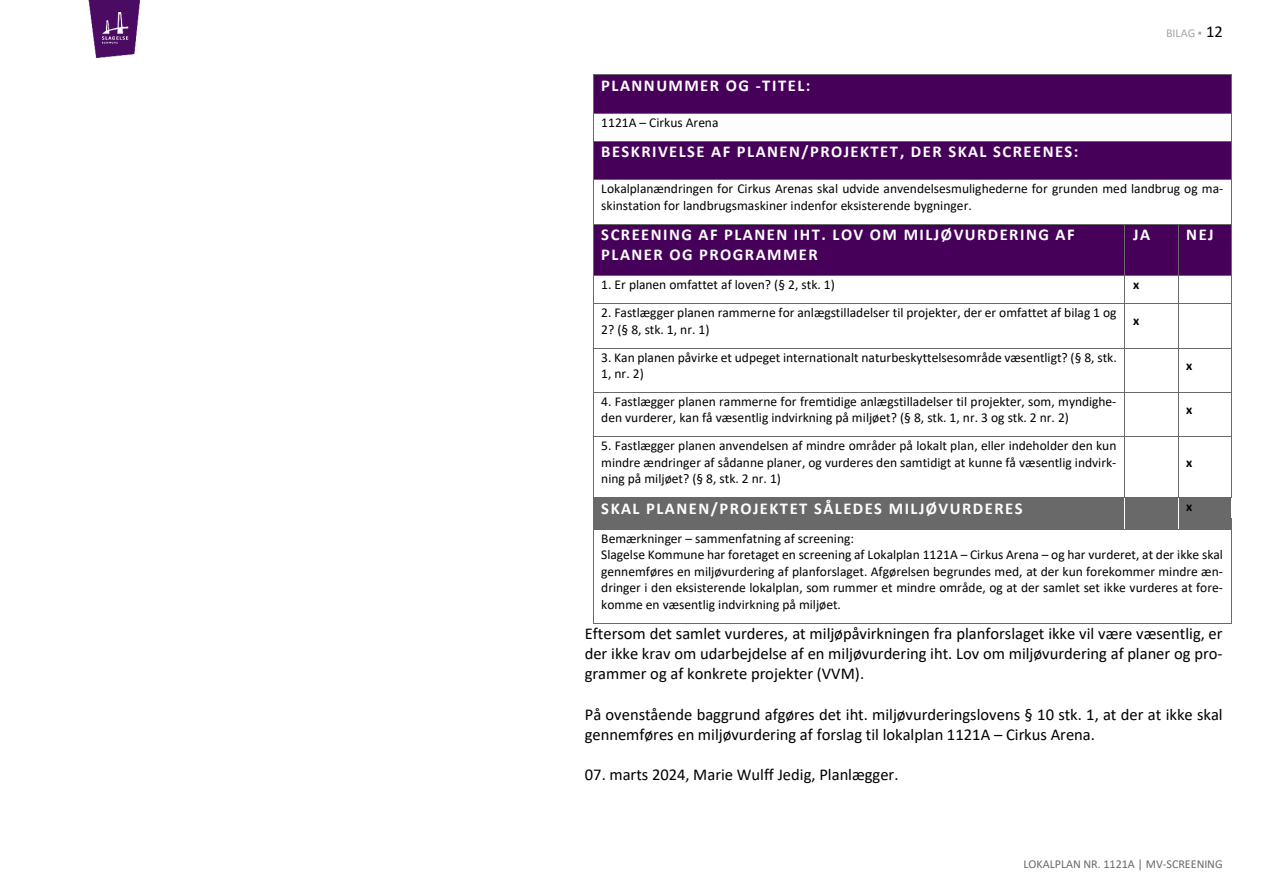
<style>
.page{position:relative;width:1263px;height:893px;background:#fff}
.page>*{position:absolute;margin:0;border:0;box-sizing:border-box;transform-origin:0 0}
.t1{font:16.5px/20.1px "Calibri";color:#000;text-align:justify}
.t2{font:700 16.5px/20.1px "Calibri";letter-spacing:.085em;color:#fff}
.t3{font:13.5px/16.5px "Calibri";color:#000}
.t4{font:700 13.5px "Calibri";color:#000}
.t5{font:12px "Calibri";color:#696969}
.t6{font:12px "Calibri";color:#a6a6a6}
.s1{font-size:16.5px;color:#000}
</style>
<div class="page">
<img style="left:88px;top:0;width:52px;height:58px">
<div style="left:594px;top:75px;width:637px;height:38px;background:#46005a"></div>
<hr style="left:594px;top:74px;width:637px;height:1px;background:#696969">
<hr style="left:593px;top:75px;width:1px;height:38px;background:#696969">
<hr style="left:1231px;top:75px;width:1px;height:38px;background:#696969">
<hr style="left:594px;top:113px;width:637px;height:1px;background:#696969">
<div style="left:594px;top:142px;width:637px;height:37px;background:#46005a"></div>
<svg style="left:593px;top:113px;width:1px;height:29px"></svg>
<hr style="left:594px;top:141px;width:637px;height:1px;background:#696969">
<svg style="left:1231px;top:113px;width:1px;height:29px"></svg>
<hr style="left:593px;top:142px;width:1px;height:37px;background:#696969">
<hr style="left:1231px;top:142px;width:1px;height:37px;background:#696969">
<hr style="left:594px;top:179px;width:637px;height:1px;background:#696969">
<hr style="left:593px;top:180px;width:1px;height:44px;background:#696969">
<hr style="left:1231px;top:180px;width:1px;height:44px;background:#696969">
<div style="left:594px;top:225px;width:531px;height:51px;background:#46005a"></div>
<div style="left:1125px;top:225px;width:53px;height:51px;background:#46005a"></div>
<div style="left:1178px;top:225px;width:53px;height:51px;background:#46005a"></div>
<hr style="left:594px;top:224px;width:530px;height:1px;background:#696969">
<hr style="left:1125px;top:224px;width:53px;height:1px;background:#696969">
<hr style="left:1178px;top:224px;width:53px;height:1px;background:#696969">
<hr style="left:593px;top:225px;width:1px;height:51px;background:#696969">
<hr style="left:1124px;top:225px;width:1px;height:51px;background:#696969">
<hr style="left:1178px;top:225px;width:1px;height:51px;background:#696969">
<hr style="left:1231px;top:225px;width:1px;height:51px;background:#696969">
<hr style="left:594px;top:276px;width:530px;height:1px;background:#696969">
<hr style="left:1125px;top:276px;width:53px;height:1px;background:#696969">
<hr style="left:1178px;top:276px;width:53px;height:1px;background:#696969">
<svg style="left:593px;top:276px;width:1px;height:28px"></svg>
<hr style="left:594px;top:304px;width:530px;height:1px;background:#696969">
<svg style="left:1124px;top:276px;width:1px;height:28px"></svg>
<hr style="left:1125px;top:304px;width:53px;height:1px;background:#696969">
<svg style="left:1178px;top:277px;width:1px;height:27px"></svg>
<hr style="left:1178px;top:304px;width:53px;height:1px;background:#696969">
<svg style="left:1231px;top:276px;width:1px;height:28px"></svg>
<hr style="left:593px;top:304px;width:1px;height:44px;background:#696969">
<hr style="left:1124px;top:304px;width:1px;height:44px;background:#696969">
<hr style="left:1178px;top:304px;width:1px;height:44px;background:#696969">
<hr style="left:1231px;top:304px;width:1px;height:44px;background:#696969">
<hr style="left:594px;top:348px;width:530px;height:1px;background:#696969">
<hr style="left:1125px;top:348px;width:53px;height:1px;background:#696969">
<hr style="left:1178px;top:348px;width:53px;height:1px;background:#696969">
<hr style="left:593px;top:349px;width:1px;height:43px;background:#696969">
<hr style="left:1124px;top:349px;width:1px;height:43px;background:#696969">
<hr style="left:1178px;top:349px;width:1px;height:43px;background:#696969">
<hr style="left:1231px;top:349px;width:1px;height:43px;background:#696969">
<hr style="left:594px;top:392px;width:530px;height:1px;background:#696969">
<hr style="left:1125px;top:392px;width:53px;height:1px;background:#696969">
<hr style="left:1178px;top:392px;width:53px;height:1px;background:#696969">
<hr style="left:593px;top:393px;width:1px;height:44px;background:#696969">
<hr style="left:1124px;top:393px;width:1px;height:44px;background:#696969">
<hr style="left:1178px;top:393px;width:1px;height:44px;background:#696969">
<hr style="left:1231px;top:393px;width:1px;height:44px;background:#696969">
<hr style="left:594px;top:437px;width:530px;height:1px;background:#696969">
<hr style="left:1125px;top:437px;width:53px;height:1px;background:#696969">
<hr style="left:1178px;top:437px;width:53px;height:1px;background:#696969">
<hr style="left:593px;top:437px;width:1px;height:60px;background:#696969">
<hr style="left:1124px;top:437px;width:1px;height:60px;background:#696969">
<hr style="left:1178px;top:437px;width:1px;height:60px;background:#696969">
<hr style="left:1231px;top:437px;width:1px;height:60px;background:#696969">
<div style="left:601px;top:498px;width:516px;height:20px;background:#696969"></div>
<div style="left:1125px;top:498px;width:53px;height:31px;background:#696969"></div>
<div style="left:1178px;top:498px;width:53px;height:31px;background:#696969"></div>
<hr style="left:594px;top:497px;width:530px;height:1px;background:#696969">
<hr style="left:1125px;top:497px;width:53px;height:1px;background:#696969">
<hr style="left:1178px;top:497px;width:53px;height:1px;background:#696969">
<div style="left:593px;top:518px;width:532px;height:11px;background:#696969"></div>
<hr style="left:593px;top:498px;width:1px;height:31px;background:#696969">
<hr style="left:1124px;top:498px;width:1px;height:31px;background:#fff">
<hr style="left:1178px;top:498px;width:1px;height:31px;background:#fff">
<hr style="left:594px;top:529px;width:530px;height:1px;background:#696969">
<hr style="left:1125px;top:529px;width:53px;height:1px;background:#696969">
<hr style="left:1178px;top:529px;width:53px;height:1px;background:#696969">
<hr style="left:593px;top:530px;width:1px;height:93px;background:#696969">
<hr style="left:594px;top:623px;width:637px;height:1px;background:#696969">
<hr style="left:1231px;top:530px;width:1px;height:93px;background:#696969">
<p class="t6" style="left:1166px;top:28px;width:58px">BILAG ▪ <span class="s1">12</span></p>
<p class="t2" style="left:601px;top:77px;width:211px">PLANNUMMER OG -TITEL:</p>
<p class="t3" style="left:601px;top:115px;width:119px">1121A – Cirkus Arena</p>
<p class="t2" style="left:601px;top:143px;width:479px">BESKRIVELSE AF PLANEN/PROJEKTET, DER SKAL SCREENES:</p>
<p class="t3" style="left:601px;top:182px;width:623px">Lokalplanændringen for Cirkus Arenas skal udvide anvendelsesmulighederne for grunden med landbrug og ma&shy;skinstation for landbrugsmaskiner indenfor eksisterende bygninger.</p>
<p class="t2" style="left:601px;top:226px;width:475px">SCREENING AF PLANEN IHT. LOV OM MILJØVURDERING AF<br>PLANER OG PROGRAMMER</p>
<p class="t2" style="left:1133px;top:226px;width:18px">JA</p>
<p class="t2" style="left:1186px;top:226px;width:29px">NEJ</p>
<p class="t3" style="left:601px;top:278px;width:235px">1. Er planen omfattet af loven? (§ 2, stk. 1)</p>
<p class="t4" style="left:1133px;top:279px;width:8px">x</p>
<p class="t3" style="left:601px;top:306px;width:517px">2. Fastlægger planen rammerne for anlægstilladelser til projekter, der er omfattet af bilag 1 og<br>2? (§ 8, stk. 1, nr. 1)</p>
<p class="t4" style="left:1133px;top:315px;width:8px">x</p>
<p class="t3" style="left:601px;top:350px;width:517px">3. Kan planen påvirke et udpeget internationalt naturbeskyttelsesområde væsentligt? (§ 8, stk.<br>1, nr. 2)</p>
<p class="t4" style="left:1186px;top:360px;width:8px">x</p>
<p class="t3" style="left:601px;top:394px;width:516px">4. Fastlægger planen rammerne for fremtidige anlægstilladelser til projekter, som, myndighe&shy;den vurderer, kan få væsentlig indvirkning på miljøet? (§ 8, stk. 1, nr. 3 og stk. 2 nr. 2)</p>
<p class="t4" style="left:1186px;top:404px;width:8px">x</p>
<p class="t3" style="left:601px;top:439px;width:517px;text-align:justify">5. Fastlægger planen anvendelsen af mindre områder på lokalt plan, eller indeholder den kun mindre ændringer af sådanne planer, og vurderes den samtidigt at kunne få væsentlig indvirk&shy;ning på miljøet? (§ 8, stk. 2 nr. 1)</p>
<p class="t4" style="left:1186px;top:457px;width:8px">x</p>
<p class="t2" style="left:601px;top:500px;width:423px">SKAL PLANEN/PROJEKTET SÅLEDES MILJØVURDERES</p>
<p class="t4" style="left:1186px;top:501px;width:8px">x</p>
<p class="t3" style="left:601px;top:531px;width:254px">Bemærkninger – sammenfatning af screening:</p>
<p class="t3" style="left:601px;top:548px;width:623px;text-align:justify">Slagelse Kommune har foretaget en screening af Lokalplan 1121A – Cirkus Arena – og har vurderet, at der ikke skal gennemføres en miljøvurdering af planforslaget. Afgørelsen begrundes med, at der kun forekommer mindre æn&shy;dringer i den eksisterende lokalplan, som rummer et mindre område, og at der samlet set ikke vurderes at fore&shy;komme en væsentlig indvirkning på miljøet.</p>
<p class="t1" style="left:585px;top:625px;width:639px">Eftersom det samlet vurderes, at miljøpåvirkningen fra planforslaget ikke vil være væsentlig, er der ikke krav om udarbejdelse af en miljøvurdering iht. Lov om miljøvurdering af planer og pro&shy;grammer og af konkrete projekter (VVM).</p>
<p class="t1" style="left:585px;top:706px;width:639px">På ovenstående baggrund afgøres det iht. miljøvurderingslovens § 10 stk. 1, at der at ikke skal gennemføres en miljøvurdering af forslag til lokalplan 1121A – Cirkus Arena.</p>
<p class="t1" style="left:585px;top:766px;width:315px">07. marts 2024, Marie Wulff Jedig, Planlægger.</p>
<p class="t5" style="left:1023px;top:859px;width:201px">LOKALPLAN NR. 1121A | MV-SCREENING</p>
</div>
